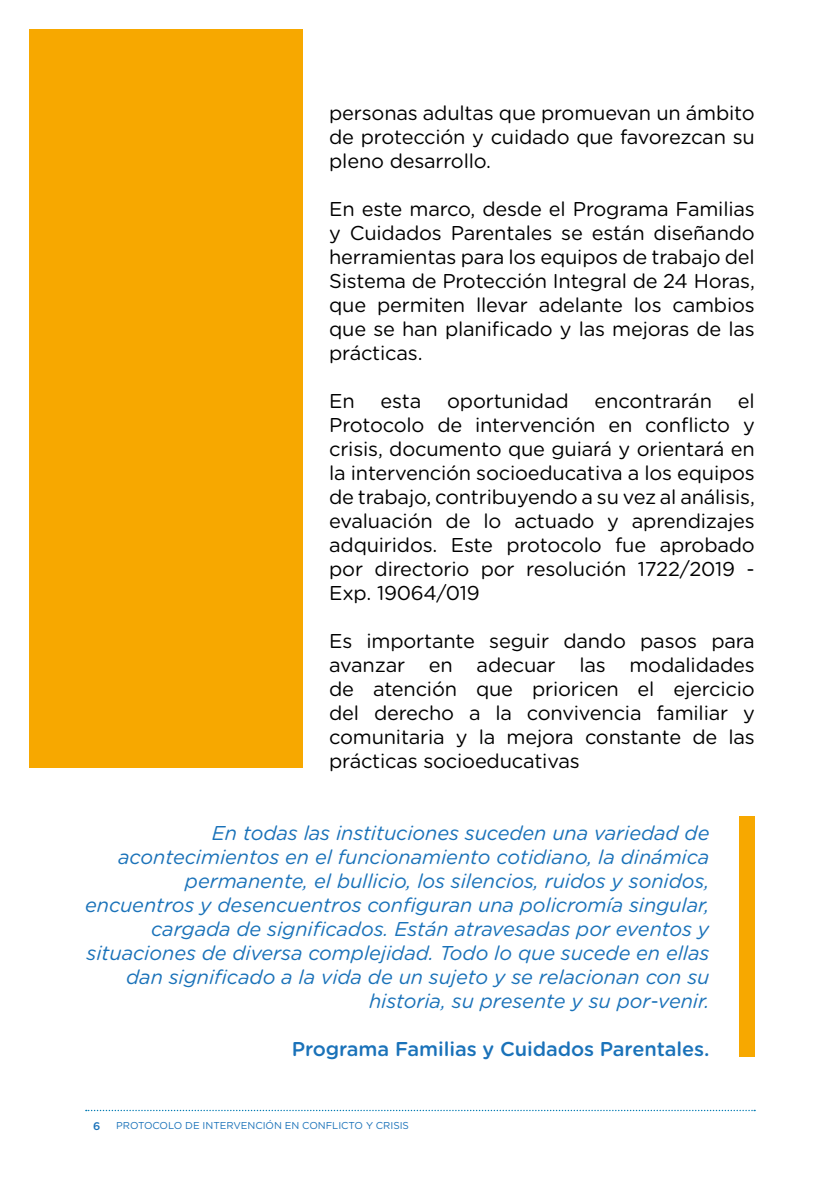
<style>
.page{position:relative;width:840px;height:1191px;background:#fff}
.page>*{position:absolute;margin:0;border:0;box-sizing:border-box;transform-origin:0 0}
.t1{font:20px/24px "Gotham Rounded";letter-spacing:-.01em;color:#000;text-align:justify}
.t2{font:italic 20px/24px "Gotham Rounded";letter-spacing:-.005em;color:#1a72b9;text-align:right}
.t3{font:500 20px "Gotham Rounded";letter-spacing:-.005em;color:#1a72b9}
.t4{font:500 11px "Gotham Rounded";color:#1a72b9}
.t5{font:10px "Gotham Rounded";letter-spacing:-.005em;color:#1a72b9}
</style>
<div class="page">
<div style="left:28px;top:28px;width:274px;height:740px;background:#f7a800"></div>
<div style="left:739px;top:816px;width:15px;height:240px;background:#f7a800"></div>
<svg style="left:86px;top:1109px;width:668px;height:2px"></svg>
<p class="t1" style="left:329px;top:100px;width:427px">personas adultas que promuevan un ámbito de protección y cuidado que favorezcan su pleno desarrollo.</p>
<p class="t1" style="left:329px;top:196px;width:427px">En este marco, desde el Programa Familias y Cuidados Parentales se están diseñando herramientas para los equipos de trabajo del Sistema de Protección Integral de 24 Horas, que permiten llevar adelante los cambios que se han planificado y las mejoras de las prácticas.</p>
<p class="t1" style="left:329px;top:388px;width:27px">En</p>
<p class="t1" style="left:380px;top:388px;width:42px">esta</p>
<p class="t1" style="left:447px;top:388px;width:123px">oportunidad</p>
<p class="t1" style="left:594px;top:388px;width:119px">encontrarán</p>
<p class="t1" style="left:329px;top:388px;width:427px;text-indent:408px">el Protocolo de intervención en conflicto y crisis, documento que guiará y orientará en la intervención socioeducativa a los equipos de trabajo, contribuyendo a su vez al análisis, evaluación de lo actuado y aprendizajes adquiridos. Este protocolo fue aprobado por directorio por resolución 1722/2019 - Exp. 19064/019</p>
<p class="t1" style="left:329px;top:628px;width:427px">Es importante seguir dando pasos para avanzar en adecuar las modalidades de atención que prioricen el ejercicio del derecho a la convivencia familiar y comunitaria y la mejora constante de las prácticas socioeducativas</p>
<p class="t2" style="left:85px;top:820px;width:625px">En todas las instituciones suceden una variedad de acontecimientos en el funcionamiento cotidiano, la dinámica permanente, el bullicio, los silencios, ruidos y sonidos, encuentros y desencuentros configuran una policromía singular, cargada de significados. Están atravesadas por eventos y situaciones de diversa complejidad. Todo lo que sucede en ellas dan significado a la vida de un sujeto y se relacionan con su historia, su presente y su por-venir.</p>
<p class="t3" style="left:291px;top:1035px;width:419px">Programa Familias y Cuidados Parentales.</p>
<p class="t4" style="left:93px;top:1117px;width:9px">6</p>
<p class="t5" style="left:116px;top:1118px;width:294px">PROTOCOLO DE INTERVENCIÓN EN CONFLICTO Y CRISIS</p>
</div>
